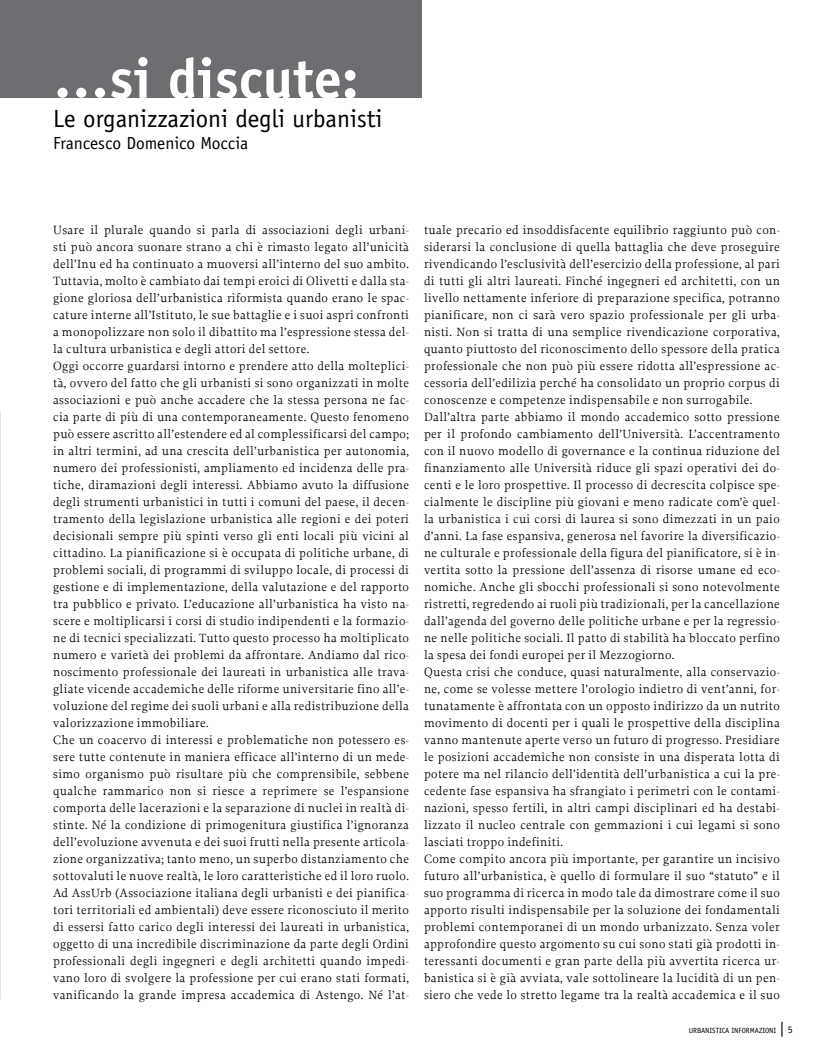
<style>
.page{position:relative;width:833px;height:1053px;background:#fff}
.page>*{position:absolute;margin:0;border:0;box-sizing:border-box;transform-origin:0 0}
.t1{font:700 56.25px "Officina Sans Std";color:#fff}
.t2{font:25px "Officina Sans Std";color:#000}
.t3{font:17.5px "Officina Sans Std";color:#000}
.t4{font:12.5px/17px "Proforma";letter-spacing:.03em;color:#000}
.t5{font:7.5px "Officina Sans Std";color:#000}
.s1{font-size:15px}
.s2{font-size:10px}
</style>
<div class="page">
<div style="left:0;top:0;width:422px;height:98px;background:#6d6e71"></div>
<h1 class="t1" style="left:53px;top:44px;width:307px">…si discute:</h1>
<h2 class="t2" style="left:53px;top:103px;width:331px">Le organizzazioni degli urbanisti</h2>
<h3 class="t3" style="left:53px;top:133px;width:196px">Francesco Domenico Moccia</h3>
<p class="t4" style="left:53px;top:221px;width:357px">Usare il plurale quando si parla di associazioni degli urbani&shy;sti può ancora suonare strano a chi è rimasto legato all’unicità dell’Inu ed ha continuato a muoversi all’interno del suo ambito.<br>Tuttavia, molto è cambiato dai tempi eroici di Olivetti e dalla sta&shy;gione gloriosa dell’urbanistica riformista quando erano le spac&shy;cature interne all’Istituto, le sue battaglie e i suoi aspri confronti a monopolizzare non solo il dibattito ma l’espressione stessa del&shy;la cultura urbanistica e degli attori del settore.<br>Oggi occorre guardarsi intorno e prendere atto della molteplici&shy;tà, ovvero del fatto che gli urbanisti si sono organizzati in molte associazioni e può anche accadere che la stessa persona ne fac&shy;cia parte di più di una contemporaneamente. Questo fenomeno può essere ascritto all’estendere ed al complessificarsi del campo; in altri termini, ad una crescita dell’urbanistica per autonomia, numero dei professionisti, ampliamento ed incidenza delle pra&shy;tiche, diramazioni degli interessi. Abbiamo avuto la diffusione degli strumenti urbanistici in tutti i comuni del paese, il decen&shy;tramento della legislazione urbanistica alle regioni e dei poteri decisionali sempre più spinti verso gli enti locali più vicini al cittadino. La pianificazione si è occupata di politiche urbane, di problemi sociali, di programmi di sviluppo locale, di processi di gestione e di implementazione, della valutazione e del rapporto tra pubblico e privato. L’educazione all’urbanistica ha visto na&shy;scere e moltiplicarsi i corsi di studio indipendenti e la formazio&shy;ne di tecnici specializzati. Tutto questo processo ha moltiplicato numero e varietà dei problemi da affrontare. Andiamo dal rico&shy;noscimento professionale dei laureati in urbanistica alle trava&shy;gliate vicende accademiche delle riforme universitarie fino all’e&shy;voluzione del regime dei suoli urbani e alla redistribuzione della valorizzazione immobiliare.<br>Che un coacervo di interessi e problematiche non potessero es&shy;sere tutte contenute in maniera efficace all’interno di un mede&shy;simo organismo può risultare più che comprensibile, sebbene qualche rammarico non si riesce a reprimere se l’espansione comporta delle lacerazioni e la separazione di nuclei in realtà di&shy;stinte. Né la condizione di primogenitura giustifica l’ignoranza dell’evoluzione avvenuta e dei suoi frutti nella presente articola&shy;zione organizzativa; tanto meno, un superbo distanziamento che sottovaluti le nuove realtà, le loro caratteristiche ed il loro ruolo.<br>Ad AssUrb (Associazione italiana degli urbanisti e dei pianifica&shy;tori territoriali ed ambientali) deve essere riconosciuto il merito di essersi fatto carico degli interessi dei laureati in urbanistica, oggetto di una incredibile discriminazione da parte degli Ordini professionali degli ingegneri e degli architetti quando impedi&shy;vano loro di svolgere la professione per cui erano stati formati, vanificando la grande impresa accademica di Astengo. Né l’at-</p>
<p class="t4" style="left:424px;top:221px;width:357px">tuale precario ed insoddisfacente equilibrio raggiunto può con&shy;siderarsi la conclusione di quella battaglia che deve proseguire rivendicando l’esclusività dell’esercizio della professione, al pari di tutti gli altri laureati. Finché ingegneri ed architetti, con un livello nettamente inferiore di preparazione specifica, potranno pianificare, non ci sarà vero spazio professionale per gli urba&shy;nisti. Non si tratta di una semplice rivendicazione corporativa, quanto piuttosto del riconoscimento dello spessore della pratica professionale che non può più essere ridotta all’espressione ac&shy;cessoria dell’edilizia perché ha consolidato un proprio corpus di conoscenze e competenze indispensabile e non surrogabile.<br>Dall’altra parte abbiamo il mondo accademico sotto pressione per il profondo cambiamento dell’Università. L’accentramento con il nuovo modello di governance e la continua riduzione del finanziamento alle Università riduce gli spazi operativi dei do&shy;centi e le loro prospettive. Il processo di decrescita colpisce spe&shy;cialmente le discipline più giovani e meno radicate com’è quel&shy;la urbanistica i cui corsi di laurea si sono dimezzati in un paio d’anni. La fase espansiva, generosa nel favorire la diversificazio&shy;ne culturale e professionale della figura del pianificatore, si è in&shy;vertita sotto la pressione dell’assenza di risorse umane ed eco&shy;nomiche. Anche gli sbocchi professionali si sono notevolmente ristretti, regredendo ai ruoli più tradizionali, per la cancellazione dall’agenda del governo delle politiche urbane e per la regressio&shy;ne nelle politiche sociali. Il patto di stabilità ha bloccato perfino la spesa dei fondi europei per il Mezzogiorno.<br>Questa crisi che conduce, quasi naturalmente, alla conservazio&shy;ne, come se volesse mettere l’orologio indietro di vent’anni, for&shy;tunatamente è affrontata con un opposto indirizzo da un nutrito movimento di docenti per i quali le prospettive della disciplina vanno mantenute aperte verso un futuro di progresso. Presidiare le posizioni accademiche non consiste in una disperata lotta di potere ma nel rilancio dell’identità dell’urbanistica a cui la pre&shy;cedente fase espansiva ha sfrangiato i perimetri con le contami&shy;nazioni, spesso fertili, in altri campi disciplinari ed ha destabi&shy;lizzato il nucleo centrale con gemmazioni i cui legami si sono lasciati troppo indefiniti.<br>Come compito ancora più importante, per garantire un incisivo futuro all’urbanistica, è quello di formulare il suo “statuto” e il suo programma di ricerca in modo tale da dimostrare come il suo apporto risulti indispensabile per la soluzione dei fondamentali problemi contemporanei di un mondo urbanizzato. Senza voler approfondire questo argomento su cui sono stati già prodotti in&shy;teressanti documenti e gran parte della più avvertita ricerca ur&shy;banistica si è già avviata, vale sottolineare la lucidità di un pen&shy;siero che vede lo stretto legame tra la realtà accademica e il suo</p>
<p class="t5" style="left:688px;top:1026px;width:105px">URBANISTICA INFORMAZIONI <span class="s1">|</span> <span class="s2">5</span></p>
</div>
